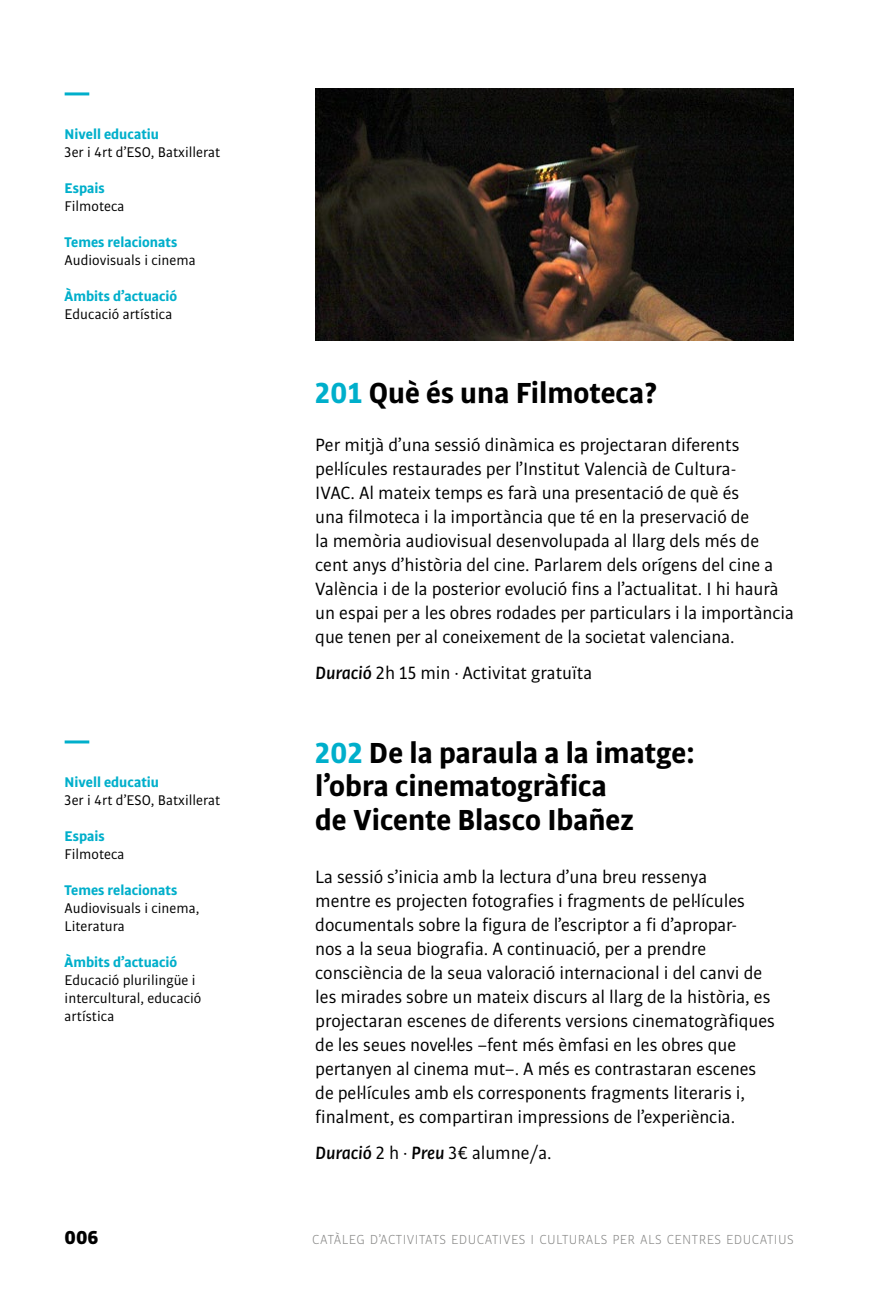
<style>
.page{position:relative;width:879px;height:1304px;background:#fff}
.page>*{position:absolute;margin:0;border:0;box-sizing:border-box;transform-origin:0 0}
.t1{font:700 31px/33px "Bulo";color:#000}
.t2{font:900 20px "Bulo";color:#000}
.t3{font:19px/24px "Bulo";letter-spacing:-.005em;color:#000}
.t4{font:15px/18px "Bulo";color:#000}
.t5{font:700 15px "Bulo";color:#00afcb}
.t6{font:300 14px "Bulo";letter-spacing:.03em;color:#878786}
.s1{color:#00afcb}
.s2{font-weight:500;font-style:italic}
</style>
<div class="page">
<hr style="left:65px;top:740px;width:24px;height:3px;background:#00afcb">
<hr style="left:65px;top:92px;width:24px;height:3px;background:#00afcb">
<img style="left:315px;top:88px;width:479px;height:252px">
<p class="t5" style="left:65px;top:125px;width:96px">Nivell educatiu</p>
<p class="t4" style="left:65px;top:143px;width:157px">3er i 4rt d’ESO, Batxillerat</p>
<p class="t5" style="left:65px;top:179px;width:42px">Espais</p>
<p class="t4" style="left:65px;top:197px;width:61px">Filmoteca</p>
<p class="t5" style="left:65px;top:233px;width:114px">Temes relacionats</p>
<p class="t4" style="left:65px;top:251px;width:133px">Audiovisuals i cinema</p>
<p class="t5" style="left:65px;top:287px;width:114px">Àmbits d’actuació</p>
<p class="t4" style="left:65px;top:305px;width:109px">Educació artística</p>
<p class="t5" style="left:65px;top:773px;width:96px">Nivell educatiu</p>
<p class="t4" style="left:65px;top:791px;width:157px">3er i 4rt d’ESO, Batxillerat</p>
<p class="t5" style="left:65px;top:827px;width:42px">Espais</p>
<p class="t4" style="left:65px;top:845px;width:61px">Filmoteca</p>
<p class="t5" style="left:65px;top:881px;width:114px">Temes relacionats</p>
<p class="t4" style="left:65px;top:899px;width:136px">Audiovisuals i cinema,<br>Literatura</p>
<p class="t5" style="left:65px;top:953px;width:114px">Àmbits d’actuació</p>
<p class="t4" style="left:65px;top:971px;width:138px">Educació plurilingüe i intercultural, educació artística</p>
<h1 class="t1" style="left:315px;top:377px;width:345px"><span class="s1">201</span> Què és una Filmoteca?</h1>
<p class="t3" style="left:315px;top:433px;width:480px">Per mitjà d’una sessió dinàmica es projectaran diferents pel·lícules restaurades per l’Institut Valencià de Cultura-<br>IVAC. Al mateix temps es farà una presentació de què és<br>una filmoteca i la importància que té en la preservació de<br>la memòria audiovisual desenvolupada al llarg dels més de cent anys d’història del cine. Parlarem dels orígens del cine a València i de la posterior evolució fins a l’actualitat. I hi haurà un espai per a les obres rodades per particulars i la importància que tenen per al coneixement de la societat valenciana.</p>
<p class="t3" style="left:315px;top:661px;width:278px"><span class="s2">Duració</span> 2h 15 min · Activitat gratuïta</p>
<h1 class="t1" style="left:315px;top:737px;width:381px"><span class="s1">202</span> De la paraula a la imatge: l’obra cinematogràfica<br>de Vicente Blasco Ibañez</h1>
<p class="t3" style="left:315px;top:865px;width:461px">La sessió s’inicia amb la lectura d’una breu ressenya<br>mentre es projecten fotografies i fragments de pel·lícules documentals sobre la figura de l’escriptor a fi d’apropar-<br>nos a la seua biografia. A continuació, per a prendre consciència de la seua valoració internacional i del canvi de les mirades sobre un mateix discurs al llarg de la història, es projectaran escenes de diferents versions cinematogràfiques de les seues novel·les –fent més èmfasi en les obres que pertanyen al cinema mut–. A més es contrastaran escenes de pel·lícules amb els corresponents fragments literaris i, finalment, es compartiran impressions de l’experiència.</p>
<p class="t3" style="left:315px;top:1141px;width:238px"><span class="s2">Duració</span> 2 h · <span class="s2">Preu</span> 3€ alumne/a.</p>
<p class="t2" style="left:65px;top:1224px;width:35px">006</p>
<p class="t6" style="left:312px;top:1230px;width:483px">CATÀLEG D’ACTIVITATS EDUCATIVES I CULTURALS PER ALS CENTRES EDUCATIUS</p>
</div>
